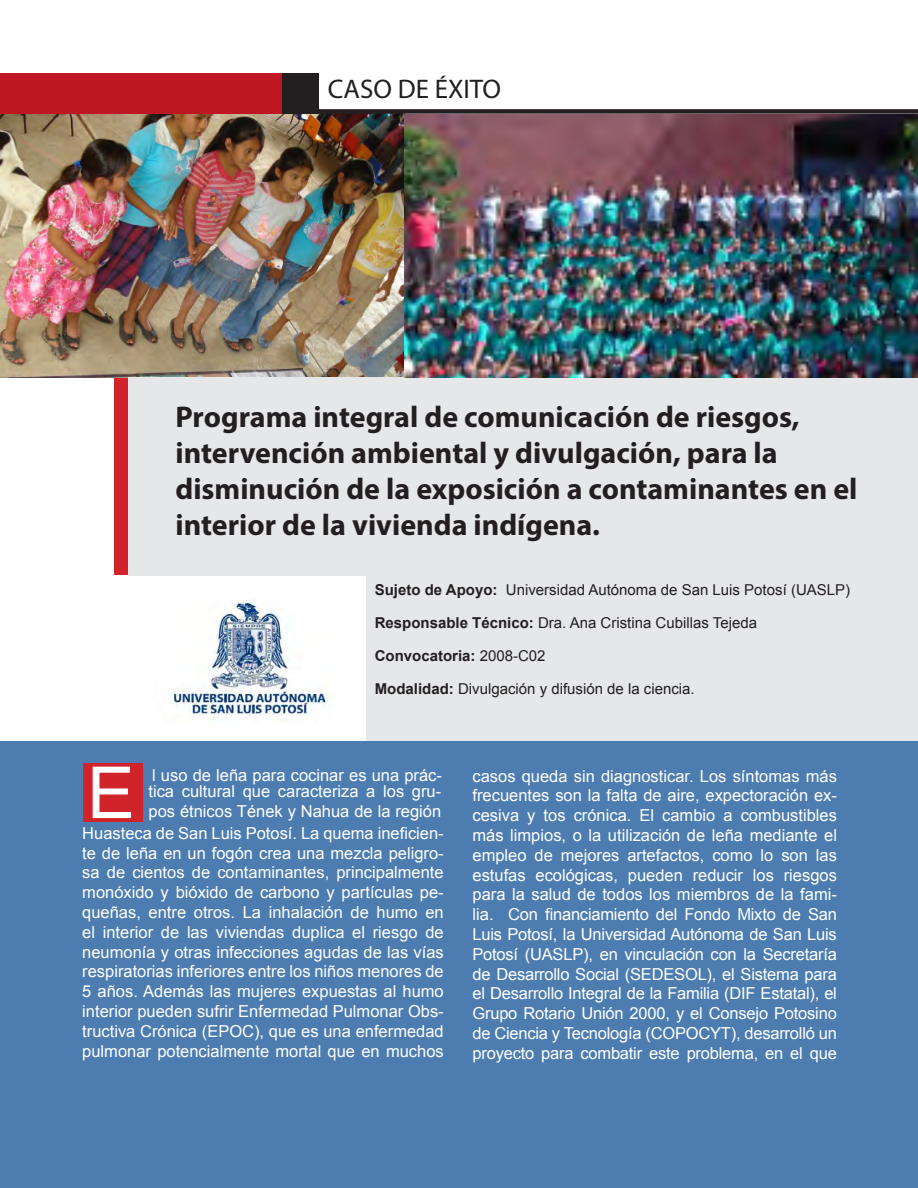
<style>
.page{position:relative;width:918px;height:1188px;background:#fff}
.page>*{position:absolute;margin:0;border:0;box-sizing:border-box;transform-origin:0 0}
.t1{font:71.85px "Arial";color:#fff}
.t2{font:700 30px/36px "Myriad Pro";color:#231f20}
.t3{font:27px "Myriad Pro";color:#231f20}
.t4{font:16.5px/19.8px "Arial";color:#fff;text-align:justify}
.t5{font:15px "Arial";color:#231f20}
.t6{font:700 15px "Arial";color:#231f20}
.s1{font-weight:700}
.s2{font-weight:400}
</style>
<div class="page">
<img style="left:0;top:114px;width:405px;height:264px">
<div style="left:364px;top:557px;width:554px;height:185px;background:#e6e7e9"></div>
<div style="left:113px;top:575px;width:253px;height:167px;background:#fff"></div>
<img style="left:170px;top:600px;width:162px;height:122px">
<div style="left:115px;top:378px;width:13px;height:197px;background:#d1232a"></div>
<div style="left:128px;top:377px;width:790px;height:198px;background:#e6e7e9"></div>
<div style="left:0;top:741px;width:918px;height:447px;background:#4d7db0"></div>
<div style="left:83px;top:764px;width:59px;height:58px;background:#d1232a"></div>
<div style="left:318px;top:109px;width:600px;height:5px;background:#231f20"></div>
<div style="left:281px;top:73px;width:38px;height:41px;background:#231f20"></div>
<div style="left:0;top:73px;width:281px;height:41px;background:#be1623"></div>
<img style="left:405px;top:115px;width:513px;height:263px">
<p class="t3" style="left:328px;top:72px;width:175px">CASO DE ÉXITO</p>
<p class="t2" style="left:176px;top:398px;width:684px">Programa integral de comunicación de riesgos, intervención ambiental y divulgación, para la disminución de la exposición a contaminantes en el interior de la vivienda indígena.</p>
<p class="t5" style="left:375px;top:580px;width:477px"><span class="s1">Sujeto de Apoyo:</span> Universidad Autónoma de San Luis Potosí (UASLP)</p>
<p class="t5" style="left:375px;top:613px;width:384px"><span class="s1">Responsable Técnico:</span> Dra. Ana Cristina Cubillas Tejeda</p>
<p class="t6" style="left:375px;top:645px;width:172px">Convocatoria: <span class="s2">2008-C02</span></p>
<p class="t5" style="left:375px;top:679px;width:322px"><span class="s1">Modalidad:</span> Divulgación y difusión de la ciencia.</p>
<p class="t1" style="left:87px;top:743px;width:49px">E</p>
<p class="t4" style="left:148px;top:767px;width:295px;line-height:16px">l uso de leña para cocinar es una prác&shy;tica cultural que caracteriza a los gru-</p>
<p class="t4" style="left:148px;top:801px;width:294px">pos étnicos Tének y Nahua de la región</p>
<p class="t4" style="left:82px;top:823px;width:363px">Huasteca de San Luis Potosí. La quema ineficien&shy;te de leña en un fogón crea una mezcla peligro&shy;sa de cientos de contaminantes, principalmente monóxido y bióxido de carbono y partículas pe&shy;queñas, entre otros. La inhalación de humo en el interior de las viviendas duplica el riesgo de neumonía y otras infecciones agudas de las vías respiratorias inferiores entre los niños menores de 5 años. Además las mujeres expuestas al humo interior pueden sufrir Enfermedad Pulmonar Obs&shy;tructiva Crónica (EPOC), que es una enfermedad pulmonar potencialmente mortal que en muchos</p>
<p class="t4" style="left:472px;top:766px;width:366px">casos queda sin diagnosticar. Los síntomas más frecuentes son la falta de aire, expectoración ex&shy;cesiva y tos crónica. El cambio a combustibles más limpios, o la utilización de leña mediante el empleo de mejores artefactos, como lo son las estufas ecológicas, pueden reducir los riesgos para la salud de todos los miembros de la fami&shy;lia. Con financiamiento del Fondo Mixto de San Luis Potosí, la Universidad Autónoma de San Luis Potosí (UASLP), en vinculación con la Secretaría de Desarrollo Social (SEDESOL), el Sistema para el Desarrollo Integral de la Familia (DIF Estatal), el Grupo Rotario Unión 2000, y el Consejo Potosino de Ciencia y Tecnología (COPOCYT), desarrolló un proyecto para combatir este problema, en el que</p>
</div>
